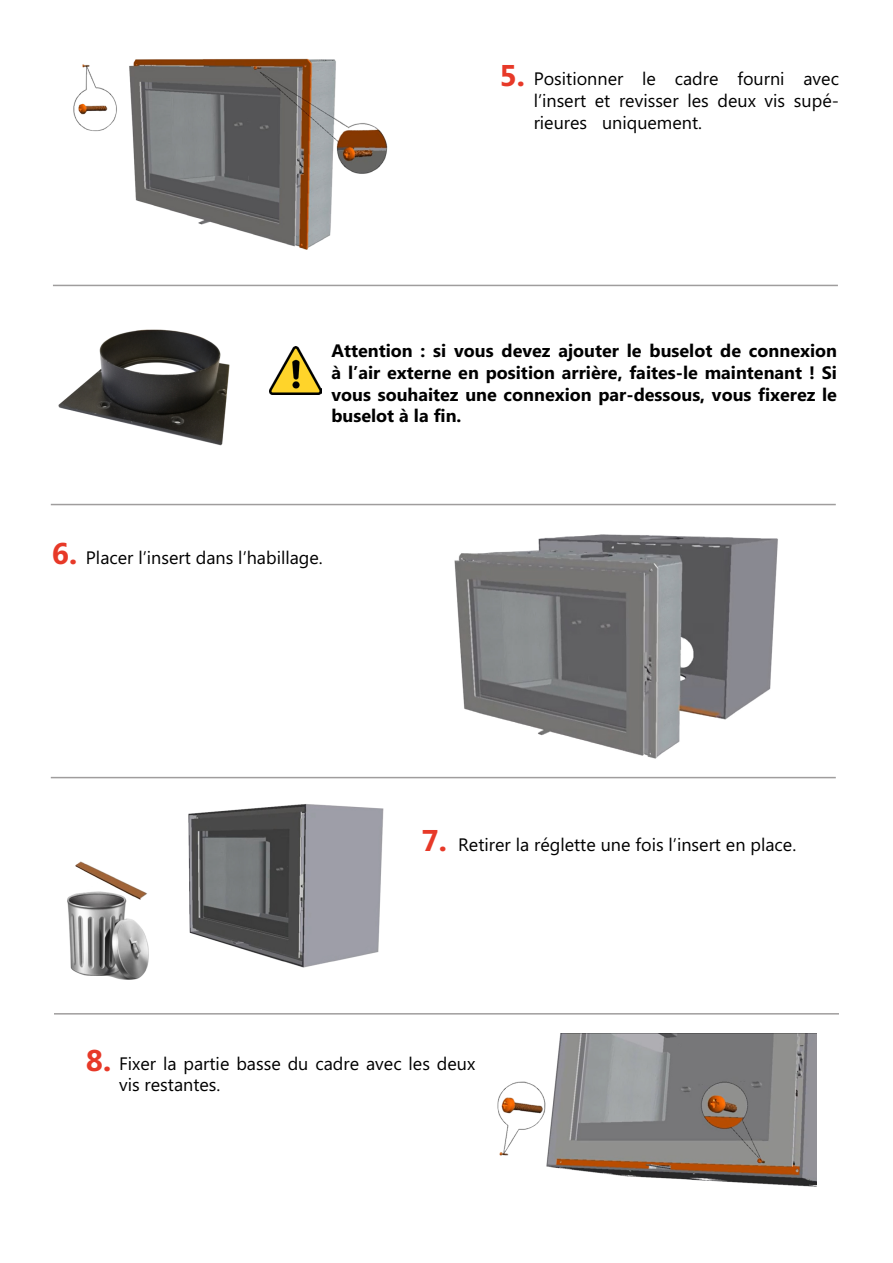
<style>
.page{position:relative;width:893px;height:1263px;background:#fff}
.page>*{position:absolute;margin:0;border:0;box-sizing:border-box;transform-origin:0 0}
.t1{font:700 30px "Microsoft Phags Pa";color:#e73928}
.t2{font:18px/21.6px "Microsoft Phags Pa";color:#000}
.t3{font:700 18px/21.6px "Microsoft Phags Pa";color:#000;text-align:justify}
</style>
<div class="page">
<hr style="left:54px;top:1013px;width:785px;height:1px;background:#9f9d9d">
<hr style="left:51px;top:504px;width:785px;height:1px;background:#9f9d9d">
<hr style="left:51px;top:777px;width:785px;height:1px;background:#9f9d9d">
<img style="left:58px;top:329px;width:172px;height:117px">
<img style="left:270px;top:346px;width:52px;height:48px">
<img style="left:454px;top:534px;width:324px;height:225px">
<img style="left:67px;top:804px;width:317px;height:176px">
<img style="left:497px;top:1033px;width:320px;height:154px">
<img style="left:73px;top:58px;width:315px;height:192px">
<hr style="left:53px;top:285px;width:785px;height:1px;background:#9f9d9d">
<h1 class="t1" style="left:500px;top:54px;width:27px">5.</h1>
<p class="t2" style="left:534px;top:67px;width:307px;text-align:justify">Positionner le cadre fourni avec l’insert et revisser les deux vis supé&shy;rieures uniquement.</p>
<p class="t3" style="left:331px;top:339px;width:507px">Attention : si vous devez ajouter le buselot de connexion à l’air externe en position arrière, faites-le maintenant ! Si vous souhaitez une connexion par-dessous, vous fixerez le buselot à la fin.</p>
<h1 class="t1" style="left:52px;top:532px;width:27px">6.</h1>
<p class="t2" style="left:86px;top:546px;width:238px">Placer l’insert dans l’habillage.</p>
<h1 class="t1" style="left:421px;top:819px;width:27px">7.</h1>
<p class="t2" style="left:458px;top:833px;width:340px">Retirer la réglette une fois l’insert en place.</p>
<h1 class="t1" style="left:86px;top:1038px;width:27px">8.</h1>
<p class="t2" style="left:119px;top:1052px;width:358px">Fixer la partie basse du cadre avec les deux vis restantes.</p>
</div>
